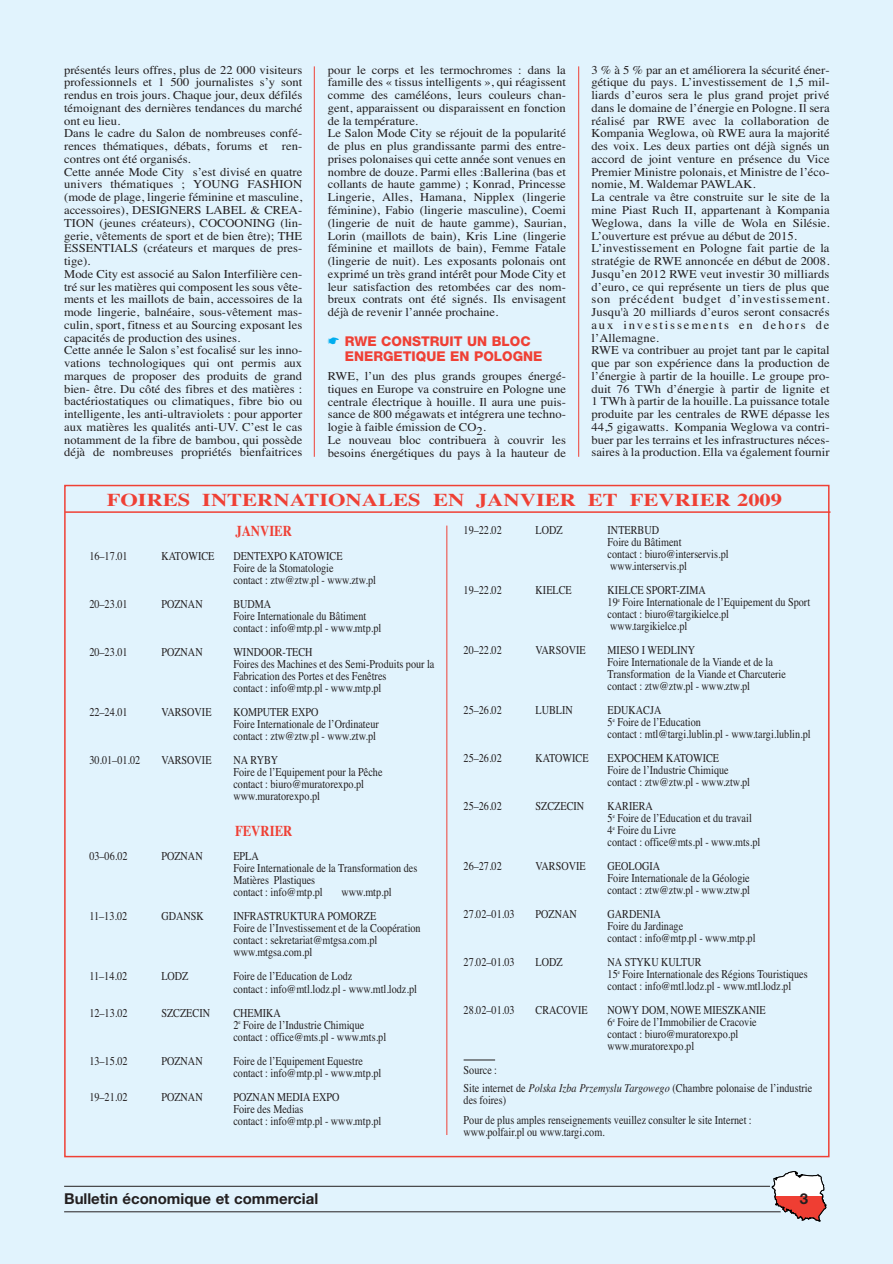
<style>
.page{position:relative;width:893px;height:1264px;background:#e1f3fd}
.page>*{position:absolute;margin:0;border:0;box-sizing:border-box;transform-origin:0 0}
.t1{font:700 18px "Times";color:#ef4035;scale:1.25 1}
.t2{font:700 15px "Helvetica Neue";color:#231f20}
.t3{font:700 15px "Times";color:#ef4035;scale:.85 1}
.t4{font:800 13.5px/15px "Helvetica Neue";color:#ef4035}
.t5{font:12px/12.8px "Times";color:#231f20;scale:1.05 1}
.t6{font:12px/12px "Times";color:#231f20;scale:.85 1}
.s1{color:#00adef}
.s2{font-style:italic}
</style>
<div class="page">
<p class="t5" style="left:64px;top:64px;width:228px">présentés leurs offres, plus de 22 000 visiteurs professionnels et 1 500 journalistes s’y sont rendus en trois jours. Chaque jour, deux défilés témoignant des dernières tendances du marché ont eu lieu.<br>Dans le cadre du Salon de nombreuses confé&shy;rences thématiques, débats, forums et ren&shy;contres ont été organisés.<br>Cette année Mode City s’est divisé en quatre univers thématiques ; YOUNG FASHION (mode de plage, lingerie féminine et masculine, accessoires), DESIGNERS LABEL &amp; CREA-TION (jeunes créateurs), COCOONING (lin&shy;gerie, vêtements de sport et de bien être); THE ESSENTIALS (créateurs et marques de pres&shy;tige).<br>Mode City est associé au Salon Interfilière cen&shy;tré sur les matières qui composent les sous vête&shy;ments et les maillots de bain, accessoires de la mode lingerie, balnéaire, sous-vêtement mas&shy;culin, sport, fitness et au Sourcing exposant les capacités de production des usines.<br>Cette année le Salon s’est focalisé sur les inno&shy;vations technologiques qui ont permis aux marques de proposer des produits de grand bien- être. Du côté des fibres et des matières : bactériostatiques ou climatiques, fibre bio ou intelligente, les anti-ultraviolets : pour apporter aux matières les qualités anti-UV. C’est le cas notamment de la fibre de bambou, qui possède déjà de nombreuses propriétés bienfaitrices</p>
<p class="t5" style="left:328px;top:64px;width:228px">pour le corps et les termochromes : dans la famille des « tissus intelligents », qui réagissent comme des caméléons, leurs couleurs chan&shy;gent, apparaissent ou disparaissent en fonction de la température.<br>Le Salon Mode City se réjouit de la popularité de plus en plus grandissante parmi des entre&shy;prises polonaises qui cette année sont venues en nombre de douze. Parmi elles :Ballerina (bas et collants de haute gamme) ; Konrad, Princesse Lingerie, Alles, Hamana, Nipplex (lingerie féminine), Fabio (lingerie masculine), Coemi (lingerie de nuit de haute gamme), Saurian, Lorin (maillots de bain), Kris Line (lingerie féminine et maillots de bain), Femme Fatale (lingerie de nuit). Les exposants polonais ont exprimé un très grand intérêt pour Mode City et leur satisfaction des retombées car des nom&shy;breux contrats ont été signés. Ils envisagent déjà de revenir l’année prochaine.</p>
<p class="t4" style="left:345px;top:335px;width:199px;text-indent:-17px"><span class="s1">☛</span> RWE CONSTRUIT UN BLOC<br>ENERGETIQUE EN POLOGNE</p>
<p class="t5" style="left:328px;top:371px;width:228px">RWE, l’un des plus grands groupes énergé&shy;tiques en Europe va construire en Pologne une centrale électrique à houille. Il aura une puis&shy;sance de 800 mégawats et intégrera une techno&shy;logie à faible émission de CO2.<br>Le nouveau bloc contribuera à couvrir les besoins énergétiques du pays à la hauteur de</p>
<p class="t5" style="left:591px;top:64px;width:228px">3 % à 5 % par an et améliorera la sécurité éner&shy;gétique du pays. L’investissement de 1,5 mil&shy;liards d’euros sera le plus grand projet privé dans le domaine de l’énergie en Pologne. Il sera réalisé par RWE avec la collaboration de Kompania Weglowa, où RWE aura la majorité des voix. Les deux parties ont déjà signés un accord de joint venture en présence du Vice Premier Ministre polonais, et Ministre de l’éco&shy;nomie, M. Waldemar PAWLAK.<br>La centrale va être construite sur le site de la mine Piast Ruch II, appartenant à Kompania Weglowa, dans la ville de Wola en Silésie.<br>L’ouverture est prévue au début de 2015.<br>L’investissement en Pologne fait partie de la stratégie de RWE annoncée en début de 2008.<br>Jusqu’en 2012 RWE veut investir 30 milliards d’euro, ce qui représente un tiers de plus que son précédent budget d’investissement.<br>Jusqu'à 20 milliards d’euros seront consacrés aux investissements en dehors de l’Allemagne.<br>RWE va contribuer au projet tant par le capital que par son expérience dans la production de l’énergie à partir de la houille. Le groupe pro&shy;duit 76 TWh d’énergie à partir de lignite et 1 TWh à partir de la houille. La puissance totale produite par les centrales de RWE dépasse les 44,5 gigawatts. Kompania Weglowa va contri&shy;buer par les terrains et les infrastructures néces&shy;saires à la production. Ella va également fournir</p>
<h1 class="t1" style="left:107px;top:493px;width:542px">FOIRES INTERNATIONALES EN JANVIER ET FEVRIER 2009</h1>
<p class="t3" style="left:235px;top:526px;width:68px">JANVIER</p>
<p class="t6" style="left:89px;top:551px;width:46px">16–17.01</p>
<p class="t6" style="left:161px;top:551px;width:64px">KATOWICE</p>
<p class="t6" style="left:233px;top:551px;width:169px">DENTEXPO KATOWICE<br>Foire de la Stomatologie<br>contact : ztw@ztw.pl - www.ztw.pl</p>
<p class="t6" style="left:89px;top:599px;width:46px">20–23.01</p>
<p class="t6" style="left:161px;top:599px;width:50px">POZNAN</p>
<p class="t6" style="left:233px;top:599px;width:176px">BUDMA<br>Foire Internationale du Bâtiment contact : info@mtp.pl - www.mtp.pl</p>
<p class="t6" style="left:89px;top:647px;width:46px">20–23.01</p>
<p class="t6" style="left:161px;top:647px;width:50px">POZNAN</p>
<p class="t6" style="left:233px;top:647px;width:238px">WINDOOR-TECH<br>Foires des Machines et des Semi-Produits pour la Fabrication des Portes et des Fenêtres<br>contact : info@mtp.pl - www.mtp.pl</p>
<p class="t6" style="left:89px;top:707px;width:46px">22–24.01</p>
<p class="t6" style="left:161px;top:707px;width:61px">VARSOVIE</p>
<p class="t6" style="left:233px;top:707px;width:173px">KOMPUTER EXPO<br>Foire Internationale de l’Ordinateur contact : ztw@ztw.pl - www.ztw.pl</p>
<p class="t6" style="left:89px;top:755px;width:61px">30.01–01.02</p>
<p class="t6" style="left:161px;top:755px;width:61px">VARSOVIE</p>
<p class="t6" style="left:233px;top:755px;width:177px">NA RYBY<br>Foire de l’Equipement pour la Pêche contact : biuro@muratorexpo.pl www.muratorexpo.pl</p>
<p class="t3" style="left:235px;top:826px;width:69px">FEVRIER</p>
<p class="t6" style="left:89px;top:851px;width:46px">03–06.02</p>
<p class="t6" style="left:161px;top:851px;width:50px">POZNAN</p>
<p class="t6" style="left:233px;top:851px;width:218px">EPLA<br>Foire Internationale de la Transformation des<br>Matières Plastiques<br>contact : info@mtp.pl</p>
<p class="t6" style="left:464px;top:525px;width:46px">19–22.02</p>
<p class="t6" style="left:536px;top:525px;width:33px">LODZ</p>
<p class="t6" style="left:608px;top:525px;width:144px">INTERBUD<br>Foire du Bâtiment<br>contact : biuro@interservis.pl www.interservis.pl</p>
<p class="t6" style="left:464px;top:585px;width:46px">19–22.02</p>
<p class="t6" style="left:536px;top:585px;width:44px">KIELCE</p>
<p class="t6" style="left:608px;top:585px;width:240px">KIELCE SPORT-ZIMA<br>19<sup>e</sup> Foire Internationale de l’Equipement du Sport contact : biuro@targikielce.pl<br>www.targikielce.pl</p>
<p class="t6" style="left:464px;top:645px;width:46px">20–22.02</p>
<p class="t6" style="left:536px;top:645px;width:61px">VARSOVIE</p>
<p class="t6" style="left:608px;top:645px;width:211px">MIESO I WEDLINY<br>Foire Internationale de la Viande et de la Transformation de la Viande et Charcuterie contact : ztw@ztw.pl - www.ztw.pl</p>
<p class="t6" style="left:464px;top:705px;width:46px">25–26.02</p>
<p class="t6" style="left:536px;top:705px;width:45px">LUBLIN</p>
<p class="t6" style="left:608px;top:705px;width:240px">EDUKACJA<br>5<sup>e</sup> Foire de l’Education<br>contact : mtl@targi.lublin.pl - www.targi.lublin.pl</p>
<p class="t6" style="left:464px;top:753px;width:46px">25–26.02</p>
<p class="t6" style="left:536px;top:753px;width:64px">KATOWICE</p>
<p class="t6" style="left:608px;top:753px;width:169px">EXPOCHEM KATOWICE<br>Foire de l’Industrie Chimique contact : ztw@ztw.pl - www.ztw.pl</p>
<p class="t6" style="left:464px;top:801px;width:46px">25–26.02</p>
<p class="t6" style="left:536px;top:801px;width:59px">SZCZECIN</p>
<p class="t6" style="left:608px;top:801px;width:181px">KARIERA<br>5<sup>e</sup> Foire de l’Education et du travail<br>4<sup>e</sup> Foire du Livre<br>contact : office@mts.pl - www.mts.pl</p>
<p class="t6" style="left:464px;top:861px;width:46px">26–27.02</p>
<p class="t6" style="left:536px;top:861px;width:61px">VARSOVIE</p>
<p class="t6" style="left:608px;top:861px;width:169px">GEOLOGIA<br>Foire Internationale de la Géologie contact : ztw@ztw.pl - www.ztw.pl</p>
<p class="t6" style="left:464px;top:909px;width:61px">27.02–01.03</p>
<p class="t6" style="left:536px;top:909px;width:50px">POZNAN</p>
<p class="t6" style="left:608px;top:909px;width:176px">GARDENIA<br>Foire du Jardinage<br>contact : info@mtp.pl - www.mtp.pl</p>
<p class="t6" style="left:464px;top:957px;width:61px">27.02–01.03</p>
<p class="t6" style="left:536px;top:957px;width:33px">LODZ</p>
<p class="t6" style="left:608px;top:957px;width:237px">NA STYKU KULTUR<br>15<sup>e</sup> Foire Internationale des Régions Touristiques contact : info@mtl.lodz.pl - www.mtl.lodz.pl</p>
<p class="t6" style="left:464px;top:1005px;width:61px">28.02–01.03</p>
<p class="t6" style="left:536px;top:1005px;width:63px">CRACOVIE</p>
<p class="t6" style="left:608px;top:1005px;width:188px">NOWY DOM, NOWE MIESZKANIE<br>6<sup>e</sup> Foire de l’Immobilier de Cracovie contact : biuro@muratorexpo.pl www.muratorexpo.pl</p>
<p class="t6" style="left:464px;top:1062px;width:412px;line-height:18px">Source :<br>Site internet de <span class="s2">Polska Izba Przemyslu Targowego</span> (Chambre polonaise de l’industrie</p>
<p class="t6" style="left:464px;top:1091px;width:341px;line-height:19.5px">des foires)<br>Pour de plus amples renseignements veuillez consulter le site Internet :</p>
<p class="t6" style="left:464px;top:1127px;width:168px">www.polfair.pl ou www.targi.com.</p>
<p class="t6" style="left:341px;top:887px;width:61px">www.mtp.pl</p>
<p class="t6" style="left:89px;top:911px;width:46px">11–13.02</p>
<p class="t6" style="left:161px;top:911px;width:51px">GDANSK</p>
<p class="t6" style="left:233px;top:911px;width:222px">INFRASTRUKTURA POMORZE<br>Foire de l’Investissement et de la Coopération contact : sekretariat@mtgsa.com.pl www.mtgsa.com.pl</p>
<p class="t6" style="left:89px;top:971px;width:46px">11–14.02</p>
<p class="t6" style="left:161px;top:971px;width:33px">LODZ</p>
<p class="t6" style="left:233px;top:971px;width:218px">Foire de l’Education de Lodz<br>contact : info@mtl.lodz.pl - www.mtl.lodz.pl</p>
<p class="t6" style="left:89px;top:1007px;width:46px">12–13.02</p>
<p class="t6" style="left:161px;top:1007px;width:59px">SZCZECIN</p>
<p class="t6" style="left:233px;top:1007px;width:181px">CHEMIKA<br>2<sup>e</sup> Foire de l’Industrie Chimique contact : office@mts.pl - www.mts.pl</p>
<p class="t6" style="left:89px;top:1055px;width:46px">13–15.02</p>
<p class="t6" style="left:161px;top:1055px;width:50px">POZNAN</p>
<p class="t6" style="left:233px;top:1055px;width:176px">Foire de l’Equipement Equestre contact : info@mtp.pl - www.mtp.pl</p>
<p class="t6" style="left:89px;top:1091px;width:46px">19–21.02</p>
<p class="t6" style="left:161px;top:1091px;width:50px">POZNAN</p>
<p class="t6" style="left:233px;top:1091px;width:176px">POZNAN MEDIA EXPO<br>Foire des Medias<br>contact : info@mtp.pl - www.mtp.pl</p>
<p class="t2" style="left:64px;top:1193px;width:256px">Bulletin économique et commercial</p>
<p class="t2" style="left:800px;top:1193px;width:10px">3</p>
</div>
